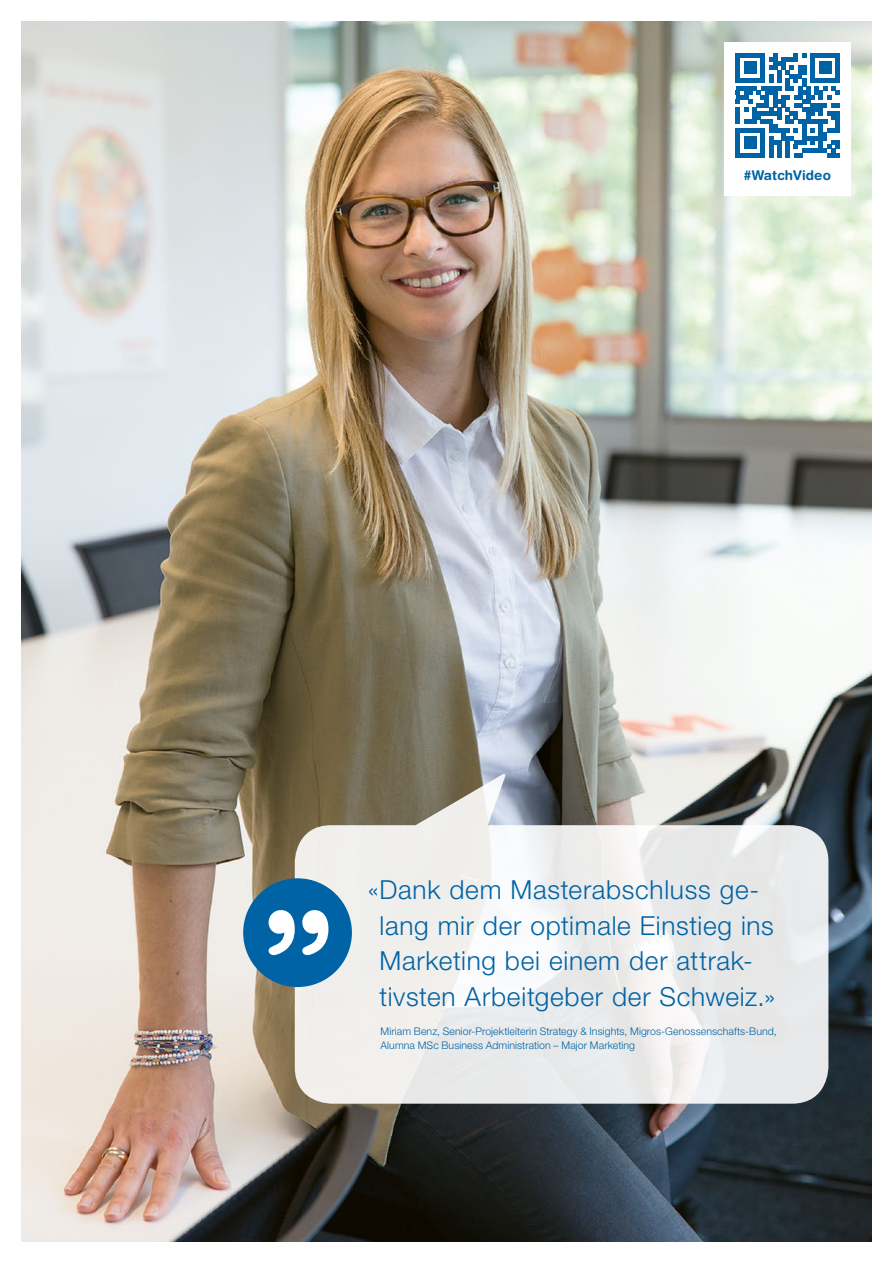
<style>
.page{position:relative;width:893px;height:1263px;background:#fff}
.page>*{position:absolute;margin:0;border:0;box-sizing:border-box;transform-origin:0 0}
.t1{font:700 148.5px "Helvetica Rounded LT Std";color:#fff}
.t2{font:300 26.25px/36px "Helvetica Neue LT Pro";letter-spacing:.025em;color:#0063a5}
.t3{font:700 13.5px "Helvetica Rounded LT Std";letter-spacing:.01em;color:#0063a5}
.t4{font:300 10.5px "Helvetica Neue LT Pro";letter-spacing:.01em;color:#0063a5}
</style>
<div class="page">
<img style="left:21px;top:21px;width:851px;height:1221px">
<div style="left:724px;top:43px;width:126px;height:153px;background:#fff"></div>
<svg style="left:736px;top:53px;width:103px;height:104px"></svg>
<hr style="left:736px;top:153px;width:29px;height:4px;background:#0063a5">
<div style="left:744px;top:136px;width:12px;height:13px;background:#0063a5"></div>
<svg style="left:295px;top:773px;width:533px;height:331px;fill:#eaebeb"></svg>
<div style="left:243px;top:878px;width:109px;height:109px;background:#0063a5;border-radius:50%"></div>
<p class="t3" style="left:743px;top:167px;width:89px">#WatchVideo</p>
<h1 class="t1" style="left:259px;top:876px;width:81px">”</h1>
<h2 class="t2" style="left:379px;top:871px;width:397px;text-indent:-12px">«Dank dem Masterabschluss ge&shy;lang mir der optimale Einstieg ins Marketing bei einem der attrak&shy;tivsten Arbeitgeber der Schweiz.»</h2>
<p class="t4" style="left:380px;top:1025px;width:398px">Miriam Benz, Senior-Projektleiterin Strategy &amp; Insights, Migros-Genossenschafts-Bund,</p>
<p class="t4" style="left:380px;top:1039px;width:256px">Alumna MSc Business Administration – Major Marketing</p>
</div>
